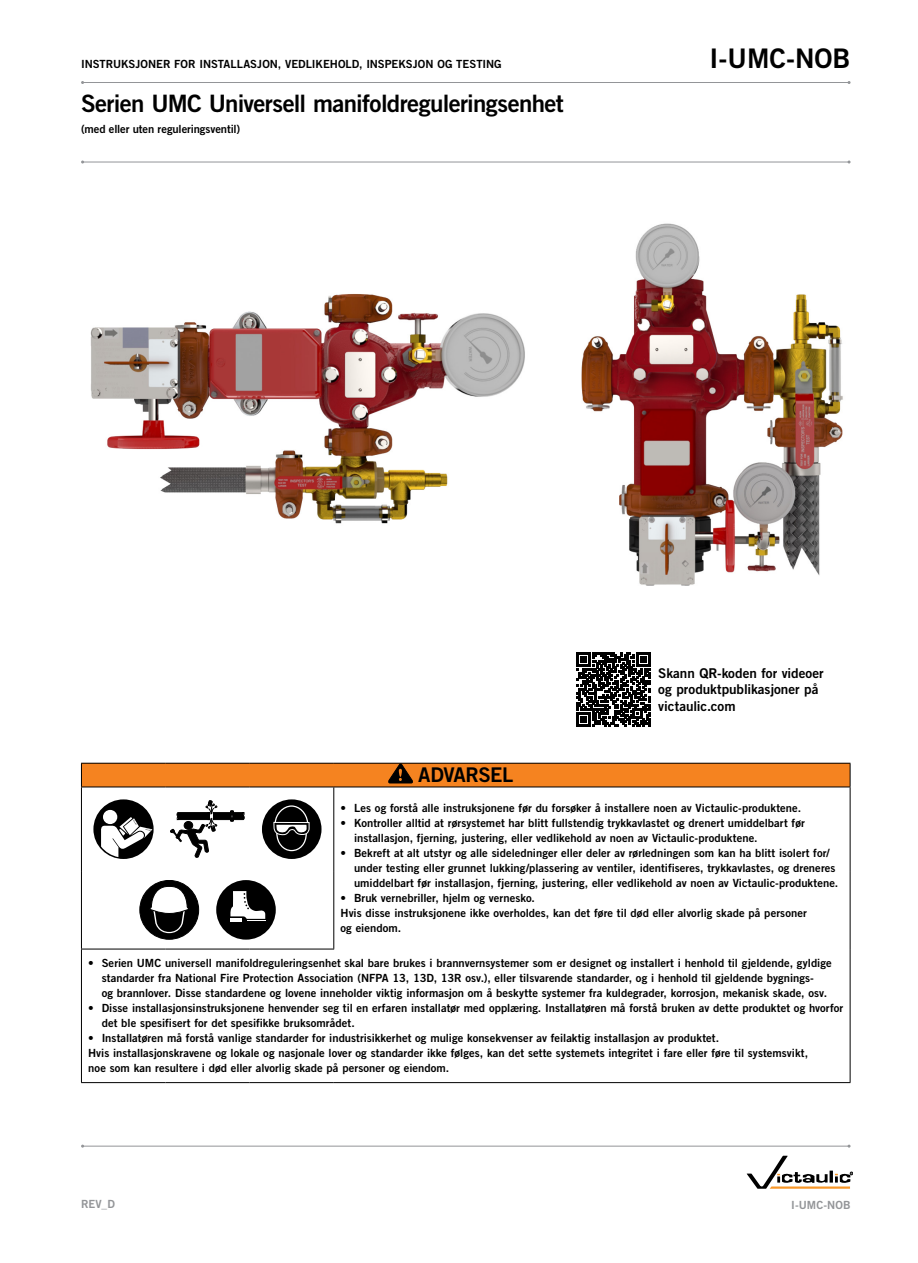
<style>
.page{position:relative;width:918px;height:1263px;background:#fff}
.page>*{position:absolute;margin:0;border:0;box-sizing:border-box;transform-origin:0 0}
.t1{font:27px "Trade Gothic LT Std Bd 2";color:#000}
.t2{font:24px "Trade Gothic LT Std Bd 2";letter-spacing:-.025em;color:#000}
.t3{font:20.25px "Trade Gothic LT Std Bd 2";letter-spacing:-.03em;color:#000}
.t4{font:13.5px/16.5px "Trade Gothic LT Std Bd 2";color:#000}
.t5{font:11.25px/15px "Trade Gothic LT Std Bd 2";letter-spacing:.005em;color:#000}
.t6{font:11.25px "Trade Gothic LT Std Bd 2";letter-spacing:.01em;color:#939598}
</style>
<div class="page">
<svg style="left:747px;top:1156px;width:106px;height:33px"></svg>
<hr style="left:83px;top:1146px;width:766px;height:1px;background:#939598">
<hr style="left:83px;top:162px;width:766px;height:1px;background:#939598">
<hr style="left:83px;top:82px;width:766px;height:1px;background:#939598">
<div style="left:81px;top:763px;width:769px;height:24px;background:#f58320"></div>
<hr style="left:81px;top:763px;width:85px;height:1px;background:#000">
<svg style="left:81px;top:763px;width:1px;height:24px"></svg>
<hr style="left:166px;top:763px;width:84px;height:1px;background:#000">
<hr style="left:250px;top:763px;width:84px;height:1px;background:#000">
<hr style="left:334px;top:763px;width:516px;height:1px;background:#000">
<svg style="left:850px;top:763px;width:1px;height:24px"></svg>
<hr style="left:81px;top:787px;width:85px;height:1px;background:#000">
<hr style="left:81px;top:787px;width:1px;height:84px;background:#000">
<hr style="left:166px;top:787px;width:84px;height:1px;background:#000">
<hr style="left:250px;top:787px;width:84px;height:1px;background:#000">
<hr style="left:334px;top:787px;width:516px;height:1px;background:#000">
<hr style="left:333px;top:787px;width:1px;height:84px;background:#000">
<hr style="left:850px;top:787px;width:1px;height:84px;background:#000">
<hr style="left:81px;top:871px;width:1px;height:78px;background:#000">
<hr style="left:333px;top:871px;width:1px;height:78px;background:#000">
<hr style="left:850px;top:871px;width:1px;height:78px;background:#000">
<hr style="left:81px;top:949px;width:85px;height:1px;background:#000">
<hr style="left:81px;top:949px;width:1px;height:133px;background:#000">
<hr style="left:166px;top:949px;width:84px;height:1px;background:#000">
<hr style="left:250px;top:949px;width:84px;height:1px;background:#000">
<hr style="left:850px;top:949px;width:1px;height:133px;background:#000">
<hr style="left:81px;top:1082px;width:85px;height:1px;background:#000">
<hr style="left:166px;top:1082px;width:84px;height:1px;background:#000">
<hr style="left:250px;top:1082px;width:84px;height:1px;background:#000">
<hr style="left:334px;top:1082px;width:516px;height:1px;background:#000">
<svg style="left:93px;top:799px;width:61px;height:60px"></svg>
<svg style="left:171px;top:800px;width:74px;height:58px"></svg>
<div style="left:262px;top:799px;width:60px;height:60px;background:#000;border-radius:50%"></div>
<svg style="left:273px;top:805px;width:37px;height:47px"></svg>
<div style="left:140px;top:880px;width:59px;height:59px;background:#000;border-radius:50%"></div>
<div style="left:139px;top:880px;width:60px;height:60px;border:1px solid #000;border-radius:50%"></div>
<svg style="left:149px;top:886px;width:41px;height:47px"></svg>
<div style="left:216px;top:880px;width:60px;height:60px;background:#000;border-radius:50%"></div>
<svg style="left:230px;top:891px;width:35px;height:30px"></svg>
<svg style="left:388px;top:763px;width:25px;height:20px"></svg>
<img style="left:581px;top:223px;width:262px;height:363px">
<img style="left:90px;top:294px;width:435px;height:230px">
<svg style="left:577px;top:652px;width:74px;height:74px"></svg>
<p class="t5" style="left:81px;top:56px;width:422px">INSTRUKSJONER FOR INSTALLASJON, VEDLIKEHOLD, INSPEKSJON OG TESTING</p>
<h1 class="t1" style="left:710px;top:41px;width:142px">I-UMC-NOB</h1>
<h2 class="t2" style="left:81px;top:88px;width:484px">Serien UMC Universell manifoldreguleringsenhet</h2>
<p class="t5" style="left:81px;top:121px;width:161px">(med eller uten reguleringsventil)</p>
<p class="t4" style="left:658px;top:664px;width:167px">Skann QR-koden for videoer og produktpublikasjoner på victaulic.com</p>
<h3 class="t3" style="left:418px;top:763px;width:96px">ADVARSEL</h3>
<p class="t5" style="left:341px;top:800px;width:462px">• Les og forstå alle instruksjonene før du forsøker å installere noen av Victaulic-produktene.</p>
<p class="t5" style="left:354px;top:815px;width:452px;text-indent:-14px">• Kontroller alltid at rørsystemet har blitt fullstendig trykkavlastet og drenert umiddelbart før installasjon, fjerning, justering, eller vedlikehold av noen av Victaulic-produktene.</p>
<p class="t5" style="left:354px;top:845px;width:486px;text-indent:-14px">• Bekreft at alt utstyr og alle sideledninger eller deler av rørledningen som kan ha blitt isolert for/ under testing eller grunnet lukking/plassering av ventiler, identifiseres, trykkavlastes, og dreneres umiddelbart før installasjon, fjerning, justering, eller vedlikehold av noen av Victaulic-produktene.</p>
<p class="t5" style="left:341px;top:890px;width:468px">• Bruk vernebriller, hjelm og vernesko.<br>Hvis disse instruksjonene ikke overholdes, kan det føre til død eller alvorlig skade på personer og eiendom.</p>
<p class="t5" style="left:102px;top:956px;width:731px;text-indent:-14px">• Serien UMC universell manifoldreguleringsenhet skal bare brukes i brannvernsystemer som er designet og installert i henhold til gjeldende, gyldige standarder fra National Fire Protection Association (NFPA 13, 13D, 13R osv.), eller tilsvarende standarder, og i henhold til gjeldende bygnings-<br>og brannlover. Disse standardene og lovene inneholder viktig informasjon om å beskytte systemer fra kuldegrader, korrosjon, mekanisk skade, osv.</p>
<p class="t5" style="left:102px;top:1001px;width:743px;text-indent:-14px">• Disse installasjonsinstruksjonene henvender seg til en erfaren installatør med opplæring. Installatøren må forstå bruken av dette produktet og hvorfor det ble spesifisert for det spesifikke bruksområdet.</p>
<p class="t5" style="left:88px;top:1031px;width:722px">• Installatøren må forstå vanlige standarder for industrisikkerhet og mulige konsekvenser av feilaktig installasjon av produktet.<br>Hvis installasjonskravene og lokale og nasjonale lover og standarder ikke følges, kan det sette systemets integritet i fare eller føre til systemsvikt, noe som kan resultere i død eller alvorlig skade på personer og eiendom.</p>
<p class="t6" style="left:81px;top:1197px;width:35px">REV_D</p>
<p class="t6" style="left:791px;top:1198px;width:61px">I-UMC-NOB</p>
</div>
